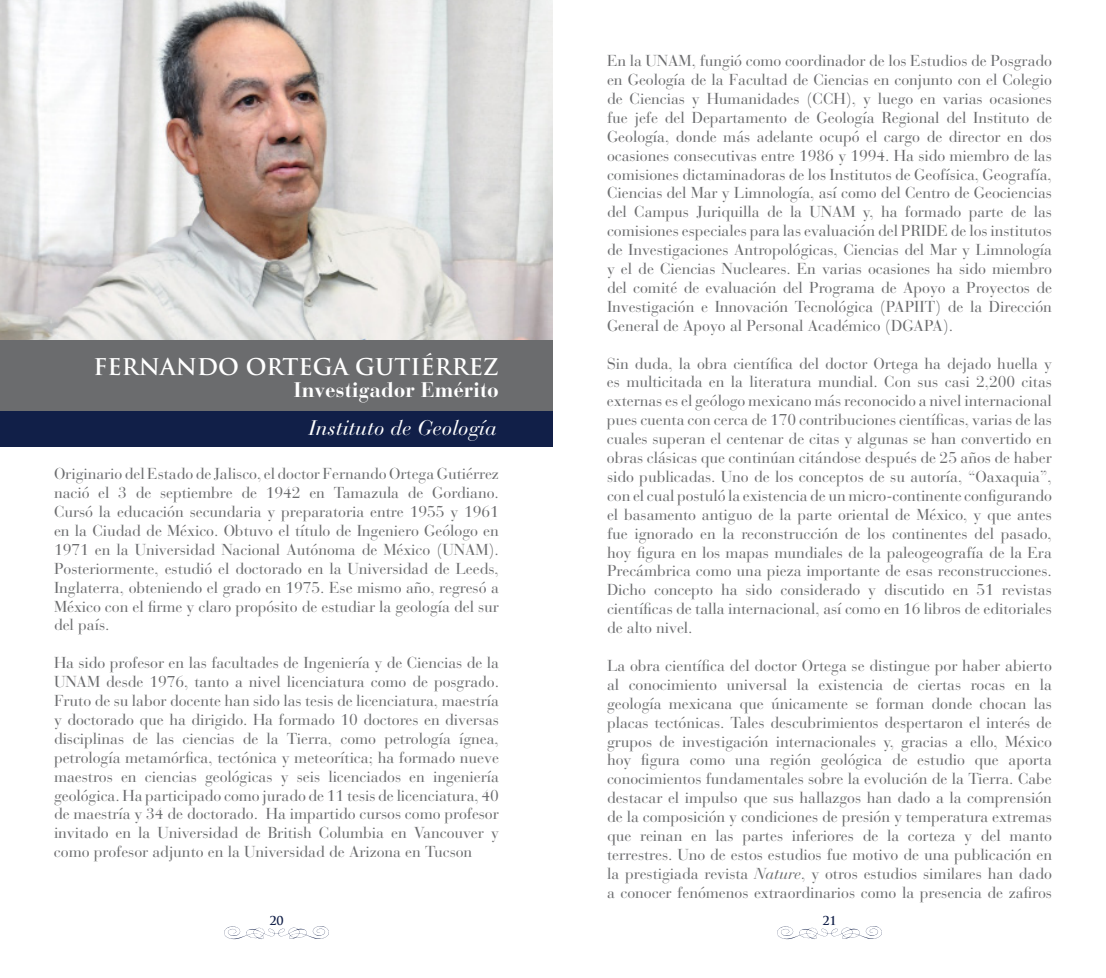
<style>
.page{position:relative;width:1106px;height:978px;background:#fff}
.page>*{position:absolute;margin:0;border:0;box-sizing:border-box;transform-origin:0 0}
.t1{font:700 22.5px "Trajan Pro";color:#fff}
.t2{font:italic 21px "Bauer Bodoni";color:#fff}
.t3{font:700 21px "Bauer Bodoni";color:#fff}
.t4{font:15.75px/18.9px "Bauer Bodoni";letter-spacing:-.005em;color:#6b6c6e;text-align:justify}
.t5{font:700 12px "Trajan Pro";color:#111f48}
.s1{font-style:italic}
</style>
<div class="page">
<svg style="left:777px;top:926px;width:105px;height:14px"></svg>
<svg style="left:224px;top:926px;width:105px;height:14px"></svg>
<img style="left:0;top:0;width:553px;height:340px">
<div style="left:0;top:410px;width:553px;height:36px;background:#111f48"></div>
<div style="left:0;top:340px;width:553px;height:70px;background:#6b6c6e"></div>
<h1 class="t1" style="left:93px;top:353px;width:407px">FERNANDO ORTEGA GUTIÉRREZ</h1>
<h2 class="t3" style="left:293px;top:377px;width:207px">Investigador Emérito</h2>
<h2 class="t2" style="left:309px;top:415px;width:189px">Instituto de Geología</h2>
<p class="t4" style="left:54px;top:465px;width:446px">Originario del Estado de Jalisco, el doctor Fernando Ortega Gutiérrez nació el 3 de septiembre de 1942 en Tamazula de Gordiano.<br>Cursó la educación secundaria y preparatoria entre 1955 y 1961 en la Ciudad de México. Obtuvo el título de Ingeniero Geólogo en 1971 en la Universidad Nacional Autónoma de México (UNAM).<br>Posteriormente, estudió el doctorado en la Universidad de Leeds, Inglaterra, obteniendo el grado en 1975. Ese mismo año, regresó a México con el firme y claro propósito de estudiar la geología del sur del país.</p>
<p class="t4" style="left:54px;top:654px;width:446px">Ha sido profesor en las facultades de Ingeniería y de Ciencias de la UNAM desde 1976, tanto a nivel licenciatura como de posgrado.<br>Fruto de su labor docente han sido las tesis de licenciatura, maestría y doctorado que ha dirigido. Ha formado 10 doctores en diversas disciplinas de las ciencias de la Tierra, como petrología ígnea, petrología metamórfica, tectónica y meteorítica; ha formado nueve maestros en ciencias geológicas y seis licenciados en ingeniería geológica. Ha participado como jurado de 11 tesis de licenciatura, 40 de maestría y 34 de doctorado. Ha impartido cursos como profesor invitado en la Universidad de British Columbia en Vancouver y como profesor adjunto en la Universidad de Arizona en Tucson</p>
<p class="t4" style="left:607px;top:51px;width:446px">En la UNAM, fungió como coordinador de los Estudios de Posgrado en Geología de la Facultad de Ciencias en conjunto con el Colegio de Ciencias y Humanidades (CCH), y luego en varias ocasiones fue jefe del Departamento de Geología Regional del Instituto de Geología, donde más adelante ocupó el cargo de director en dos ocasiones consecutivas entre 1986 y 1994. Ha sido miembro de las comisiones dictaminadoras de los Institutos de Geofísica, Geografía, Ciencias del Mar y Limnología, así como del Centro de Geociencias del Campus Juriquilla de la UNAM y, ha formado parte de las comisiones especiales para las evaluación del PRIDE de los institutos de Investigaciones Antropológicas, Ciencias del Mar y Limnología y el de Ciencias Nucleares. En varias ocasiones ha sido miembro del comité de evaluación del Programa de Apoyo a Proyectos de Investigación e Innovación Tecnológica (PAPIIT) de la Dirección General de Apoyo al Personal Académico (DGAPA).</p>
<p class="t4" style="left:607px;top:354px;width:446px">Sin duda, la obra científica del doctor Ortega ha dejado huella y es multicitada en la literatura mundial. Con sus casi 2,200 citas externas es el geólogo mexicano más reconocido a nivel internacional pues cuenta con cerca de 170 contribuciones científicas, varias de las cuales superan el centenar de citas y algunas se han convertido en obras clásicas que continúan citándose después de 25 años de haber sido publicadas. Uno de los conceptos de su autoría, “Oaxaquia”, con el cual postuló la existencia de un micro-continente configurando el basamento antiguo de la parte oriental de México, y que antes fue ignorado en la reconstrucción de los continentes del pasado, hoy figura en los mapas mundiales de la paleogeografía de la Era Precámbrica como una pieza importante de esas reconstrucciones.<br>Dicho concepto ha sido considerado y discutido en 51 revistas científicas de talla internacional, así como en 16 libros de editoriales de alto nivel.</p>
<p class="t4" style="left:607px;top:656px;width:446px">La obra científica del doctor Ortega se distingue por haber abierto al conocimiento universal la existencia de ciertas rocas en la geología mexicana que únicamente se forman donde chocan las placas tectónicas. Tales descubrimientos despertaron el interés de grupos de investigación internacionales y, gracias a ello, México hoy figura como una región geológica de estudio que aporta conocimientos fundamentales sobre la evolución de la Tierra. Cabe destacar el impulso que sus hallazgos han dado a la comprensión de la composición y condiciones de presión y temperatura extremas que reinan en las partes inferiores de la corteza y del manto terrestres. Uno de estos estudios fue motivo de una publicación en la prestigiada revista <span class="s1">Nature</span>, y otros estudios similares han dado a conocer fenómenos extraordinarios como la presencia de zafiros</p>
<p class="t5" style="left:269px;top:913px;width:16px">20</p>
<p class="t5" style="left:822px;top:913px;width:16px">21</p>
</div>
